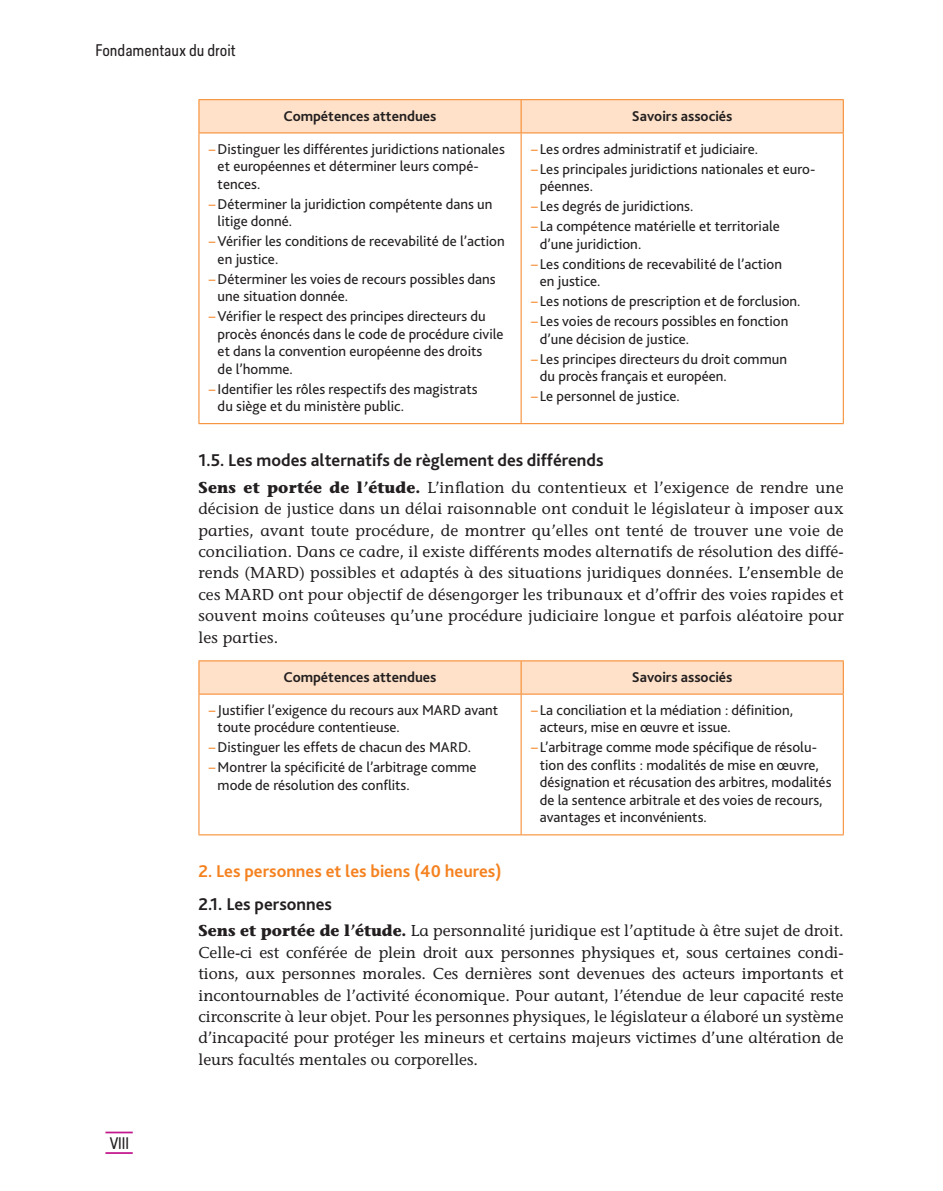
<style>
.page{position:relative;width:943px;height:1191px;background:#fff}
.page>*{position:absolute;margin:0;border:0;box-sizing:border-box;transform-origin:0 0}
.t1{font:700 17.85px "Bliss 2";color:#231f20}
.t2{font:700 17.85px "Bliss 2";color:#f58220}
.t3{font:500 15.75px/21.3px "Stone Informal Std";letter-spacing:.005em;color:#231f20;text-align:justify}
.t4{font:15.75px "Predige Rounded";color:#231f20}
.t5{font:14.88px/17.5px "Bliss 2";color:#231f20}
.t6{font:700 14.88px "Bliss 2";color:#231f20}
.s1{color:#f58220}
.s2{font-weight:700}
</style>
<div class="page">
<svg style="left:105px;top:1152px;width:28px;height:1px"></svg>
<hr style="left:105px;top:1131px;width:28px;height:2px;background:#c2188d">
<div style="left:199px;top:100px;width:643px;height:32px;background:#fee1c8"></div>
<hr style="left:520px;top:100px;width:1px;height:32px;background:#f58220">
<hr style="left:520px;top:133px;width:1px;height:290px;background:#f58220">
<hr style="left:198px;top:133px;width:1px;height:290px;background:#f58220">
<hr style="left:842px;top:133px;width:1px;height:290px;background:#f58220">
<hr style="left:198px;top:423px;width:323px;height:1px;background:#f58220">
<hr style="left:521px;top:423px;width:322px;height:1px;background:#f58220">
<hr style="left:198px;top:99px;width:323px;height:1px;background:#f58220">
<hr style="left:198px;top:100px;width:1px;height:32px;background:#f58220">
<hr style="left:521px;top:99px;width:322px;height:1px;background:#f58220">
<hr style="left:842px;top:100px;width:1px;height:32px;background:#f58220">
<hr style="left:198px;top:132px;width:323px;height:1px;background:#f58220">
<hr style="left:521px;top:132px;width:322px;height:1px;background:#f58220">
<div style="left:199px;top:661px;width:643px;height:32px;background:#fee1c8"></div>
<hr style="left:520px;top:661px;width:1px;height:32px;background:#f58220">
<hr style="left:520px;top:694px;width:1px;height:140px;background:#f58220">
<hr style="left:198px;top:660px;width:323px;height:1px;background:#f58220">
<hr style="left:198px;top:661px;width:1px;height:32px;background:#f58220">
<hr style="left:521px;top:660px;width:322px;height:1px;background:#f58220">
<hr style="left:842px;top:661px;width:1px;height:32px;background:#f58220">
<hr style="left:198px;top:693px;width:323px;height:1px;background:#f58220">
<hr style="left:198px;top:694px;width:1px;height:140px;background:#f58220">
<hr style="left:521px;top:693px;width:322px;height:1px;background:#f58220">
<hr style="left:842px;top:694px;width:1px;height:140px;background:#f58220">
<hr style="left:198px;top:834px;width:323px;height:1px;background:#f58220">
<hr style="left:521px;top:834px;width:322px;height:1px;background:#f58220">
<p class="t4" style="left:95px;top:40px;width:141px">Fondamentaux du droit</p>
<p class="t6" style="left:283px;top:106px;width:154px">Compétences attendues</p>
<p class="t6" style="left:632px;top:106px;width:102px">Savoirs associés</p>
<p class="t5" style="left:218px;top:140px;width:289px;text-indent:-9px"><span class="s1">–</span>Distinguer les différentes juridictions nationales et européennes et déterminer leurs compé&shy;tences.</p>
<p class="t5" style="left:218px;top:195px;width:276px;text-indent:-9px"><span class="s1">–</span>Déterminer la juridiction compétente dans un litige donné.</p>
<p class="t5" style="left:218px;top:232px;width:288px;text-indent:-9px"><span class="s1">–</span>Vérifier les conditions de recevabilité de l’action en justice.</p>
<p class="t5" style="left:218px;top:270px;width:279px;text-indent:-9px"><span class="s1">–</span>Déterminer les voies de recours possibles dans une situation donnée.</p>
<p class="t5" style="left:218px;top:307px;width:287px;text-indent:-9px"><span class="s1">–</span>Vérifier le respect des principes directeurs du procès énoncés dans le code de procédure civile et dans la convention européenne des droits<br>de l’homme.</p>
<p class="t5" style="left:218px;top:379px;width:261px;text-indent:-9px"><span class="s1">–</span> Identifier les rôles respectifs des magistrats du siège et du ministère public.</p>
<p class="t5" style="left:531px;top:140px;width:228px"><span class="s1">–</span> Les ordres administratif et judiciaire.</p>
<p class="t5" style="left:540px;top:160px;width:277px;text-indent:-9px"><span class="s1">–</span> Les principales juridictions nationales et euro&shy;péennes.</p>
<p class="t5" style="left:531px;top:197px;width:164px"><span class="s1">–</span> Les degrés de juridictions.</p>
<p class="t5" style="left:540px;top:217px;width:241px;text-indent:-9px"><span class="s1">–</span> La compétence matérielle et territoriale d’une juridiction.</p>
<p class="t5" style="left:540px;top:254px;width:244px;text-indent:-9px"><span class="s1">–</span> Les conditions de recevabilité de l’action en justice.</p>
<p class="t5" style="left:531px;top:292px;width:271px"><span class="s1">–</span> Les notions de prescription et de forclusion.</p>
<p class="t5" style="left:540px;top:312px;width:250px;text-indent:-9px"><span class="s1">–</span> Les voies de recours possibles en fonction d’une décision de justice.</p>
<p class="t5" style="left:540px;top:349px;width:249px;text-indent:-9px"><span class="s1">–</span> Les principes directeurs du droit commun du procès français et européen.</p>
<p class="t5" style="left:531px;top:387px;width:150px"><span class="s1">–</span> Le personnel de justice.</p>
<p class="t1" style="left:198px;top:449px;width:406px">1.5. Les modes alternatifs de règlement des différends</p>
<p class="t3" style="left:198px;top:476px;width:646px"><span class="s2">Sens et portée de l’étude.</span> L’inflation du contentieux et l’exigence de rendre une décision de justice dans un délai raisonnable ont conduit le législateur à imposer aux parties, avant toute procédure, de montrer qu’elles ont tenté de trouver une voie de conciliation. Dans ce cadre, il existe différents modes alternatifs de résolution des diffé&shy;rends (MARD) possibles et adaptés à des situations juridiques données. L’ensemble de ces MARD ont pour objectif de désengorger les tribunaux et d’offrir des voies rapides et souvent moins coûteuses qu’une procédure judiciaire longue et parfois aléatoire pour les parties.</p>
<p class="t6" style="left:283px;top:667px;width:154px">Compétences attendues</p>
<p class="t6" style="left:632px;top:667px;width:102px">Savoirs associés</p>
<p class="t5" style="left:218px;top:701px;width:282px;text-indent:-9px"><span class="s1">–</span> Justifier l’exigence du recours aux MARD avant toute procédure contentieuse.</p>
<p class="t5" style="left:209px;top:738px;width:264px"><span class="s1">–</span>Distinguer les effets de chacun des MARD.</p>
<p class="t5" style="left:218px;top:758px;width:260px;text-indent:-9px"><span class="s1">–</span> Montrer la spécificité de l’arbitrage comme mode de résolution des conflits.</p>
<p class="t5" style="left:540px;top:701px;width:255px;text-indent:-9px"><span class="s1">–</span> La conciliation et la médiation : définition, acteurs, mise en œuvre et issue.</p>
<p class="t5" style="left:540px;top:738px;width:293px;text-indent:-9px"><span class="s1">–</span> L’arbitrage comme mode spécifique de résolu&shy;tion des conflits : modalités de mise en œuvre, désignation et récusation des arbitres, modalités de la sentence arbitrale et des voies de recours, avantages et inconvénients.</p>
<p class="t4" style="left:110px;top:1132px;width:21px">VIII</p>
<p class="t2" style="left:198px;top:860px;width:304px">2. Les personnes et les biens (40 heures)</p>
<p class="t1" style="left:198px;top:892px;width:135px">2.1. Les personnes</p>
<p class="t3" style="left:198px;top:920px;width:646px"><span class="s2">Sens et portée de l’étude.</span> La personnalité juridique est l’aptitude à être sujet de droit.<br>Celle-ci est conférée de plein droit aux personnes physiques et, sous certaines condi&shy;tions, aux personnes morales. Ces dernières sont devenues des acteurs importants et incontournables de l’activité économique. Pour autant, l’étendue de leur capacité reste circonscrite à leur objet. Pour les personnes physiques, le législateur a élaboré un système d’incapacité pour protéger les mineurs et certains majeurs victimes d’une altération de leurs facultés mentales ou corporelles.</p>
</div>
